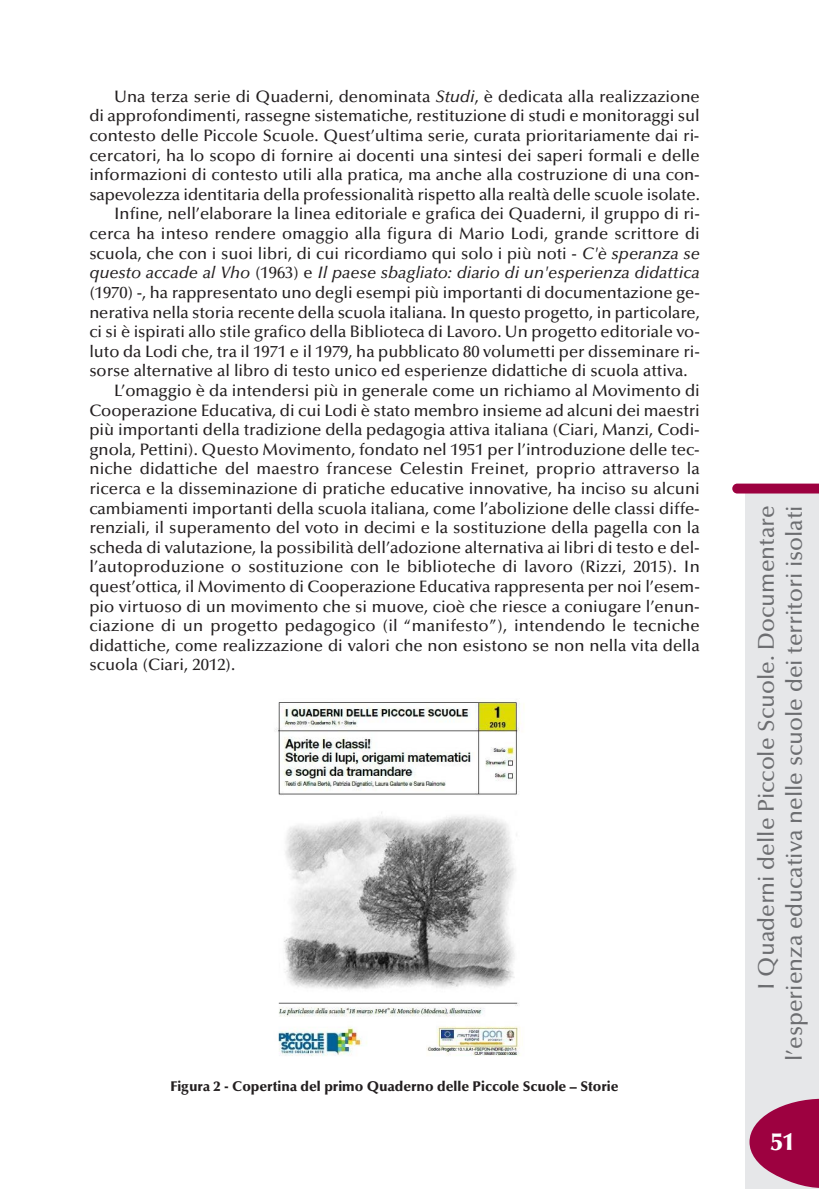
<style>
.page{position:relative;width:819px;height:1191px;background:#fff}
.page>*{position:absolute;margin:0;border:0;box-sizing:border-box;transform-origin:0 0}
.t1{font:900 24.5px "Optima";color:#fff}
.t2{font:500 22.75px/28px "Optima";color:#6c6d70;text-align:right}
.t3{font:500 16.62px "Optima";color:#231f20}
.t4{font:italic 500 16.62px "Optima";color:#231f20}
.t5{font:900 14px "Optima";color:#231f20}
.s1{font-style:italic}
.s2{font-style:normal}
</style>
<div class="page">
<img style="left:275px;top:701px;width:249px;height:355px">
<div style="left:745px;top:491px;width:74px;height:697px;background:#e6e7e9"></div>
<svg style="left:732px;top:483px;width:87px;height:10px"></svg>
<svg style="left:749px;top:1098px;width:70px;height:90px"></svg>
<p class="t3" style="left:114px;top:90px;width:587px">Una terza serie di Quaderni, denominata <span class="s1">Studi</span>, è dedicata alla realizzazione</p>
<p class="t3" style="left:89px;top:109px;width:612px">di approfondimenti, rassegne sistematiche, restituzione di studi e monitoraggi sul</p>
<p class="t3" style="left:89px;top:129px;width:611px">contesto delle Piccole Scuole. Quest’ultima serie, curata prioritariamente dai ri-</p>
<p class="t3" style="left:89px;top:148px;width:612px">cercatori, ha lo scopo di fornire ai docenti una sintesi dei saperi formali e delle</p>
<p class="t3" style="left:89px;top:168px;width:612px">informazioni di contesto utili alla pratica, ma anche alla costruzione di una con-</p>
<p class="t3" style="left:89px;top:188px;width:612px">sapevolezza identitaria della professionalità rispetto alla realtà delle scuole isolate.</p>
<p class="t3" style="left:114px;top:207px;width:587px">Infine, nell’elaborare la linea editoriale e grafica dei Quaderni, il gruppo di ri-</p>
<p class="t3" style="left:89px;top:227px;width:612px">cerca ha inteso rendere omaggio alla figura di Mario Lodi, grande scrittore di</p>
<p class="t3" style="left:89px;top:246px;width:612px">scuola, che con i suoi libri, di cui ricordiamo qui solo i più noti - <span class="s1">C'è speranza se</span></p>
<p class="t4" style="left:89px;top:266px;width:612px">questo accade al Vho <span class="s2">(1963) e</span> Il paese sbagliato: diario di un'esperienza didattica</p>
<p class="t3" style="left:89px;top:286px;width:612px">(1970) -, ha rappresentato uno degli esempi più importanti di documentazione ge-</p>
<p class="t3" style="left:89px;top:305px;width:612px">nerativa nella storia recente della scuola italiana. In questo progetto, in particolare,</p>
<p class="t3" style="left:89px;top:325px;width:612px">ci si è ispirati allo stile grafico della Biblioteca di Lavoro. Un progetto editoriale vo-</p>
<p class="t3" style="left:89px;top:344px;width:612px">luto da Lodi che, tra il 1971 e il 1979, ha pubblicato 80 volumetti per disseminare ri-</p>
<p class="t3" style="left:89px;top:364px;width:599px">sorse alternative al libro di testo unico ed esperienze didattiche di scuola attiva.</p>
<p class="t3" style="left:114px;top:384px;width:587px">L’omaggio è da intendersi più in generale come un richiamo al Movimento di</p>
<p class="t3" style="left:89px;top:403px;width:612px">Cooperazione Educativa, di cui Lodi è stato membro insieme ad alcuni dei maestri</p>
<p class="t3" style="left:89px;top:423px;width:612px">più importanti della tradizione della pedagogia attiva italiana (Ciari, Manzi, Codi-</p>
<p class="t3" style="left:89px;top:442px;width:612px">gnola, Pettini). Questo Movimento, fondato nel 1951 per l’introduzione delle tec-</p>
<p class="t3" style="left:89px;top:462px;width:612px">niche didattiche del maestro francese Celestin Freinet, proprio attraverso la</p>
<p class="t3" style="left:89px;top:482px;width:612px">ricerca e la disseminazione di pratiche educative innovative, ha inciso su alcuni</p>
<p class="t3" style="left:89px;top:501px;width:612px">cambiamenti importanti della scuola italiana, come l’abolizione delle classi diffe-</p>
<p class="t3" style="left:89px;top:521px;width:612px">renziali, il superamento del voto in decimi e la sostituzione della pagella con la</p>
<p class="t3" style="left:89px;top:540px;width:612px">scheda di valutazione, la possibilità dell’adozione alternativa ai libri di testo e del-</p>
<p class="t3" style="left:89px;top:560px;width:612px">l’autoproduzione o sostituzione con le biblioteche di lavoro (Rizzi, 2015). In</p>
<p class="t3" style="left:89px;top:580px;width:612px">quest’ottica, il Movimento di Cooperazione Educativa rappresenta per noi l’esem-</p>
<p class="t3" style="left:89px;top:599px;width:612px">pio virtuoso di un movimento che si muove, cioè che riesce a coniugare l’enun-</p>
<p class="t3" style="left:89px;top:619px;width:612px">ciazione di un progetto pedagogico (il “manifesto”), intendendo le tecniche</p>
<p class="t3" style="left:89px;top:638px;width:612px">didattiche, come realizzazione di valori che non esistono se non nella vita della</p>
<p class="t3" style="left:89px;top:658px;width:147px">scuola (Ciari, 2012).</p>
<p class="t5" style="left:171px;top:1080px;width:449px">Figura 2 - Copertina del primo Quaderno delle Piccole Scuole – Storie</p>
<h2 class="t2" style="left:754px;top:1060px;width:557px;rotate:-90deg">I Quaderni delle Piccole Scuole. Documentare l’esperienza educativa nelle scuole dei territori isolati</h2>
<h1 class="t1" style="left:770px;top:1131px;width:26px">51</h1>
</div>
